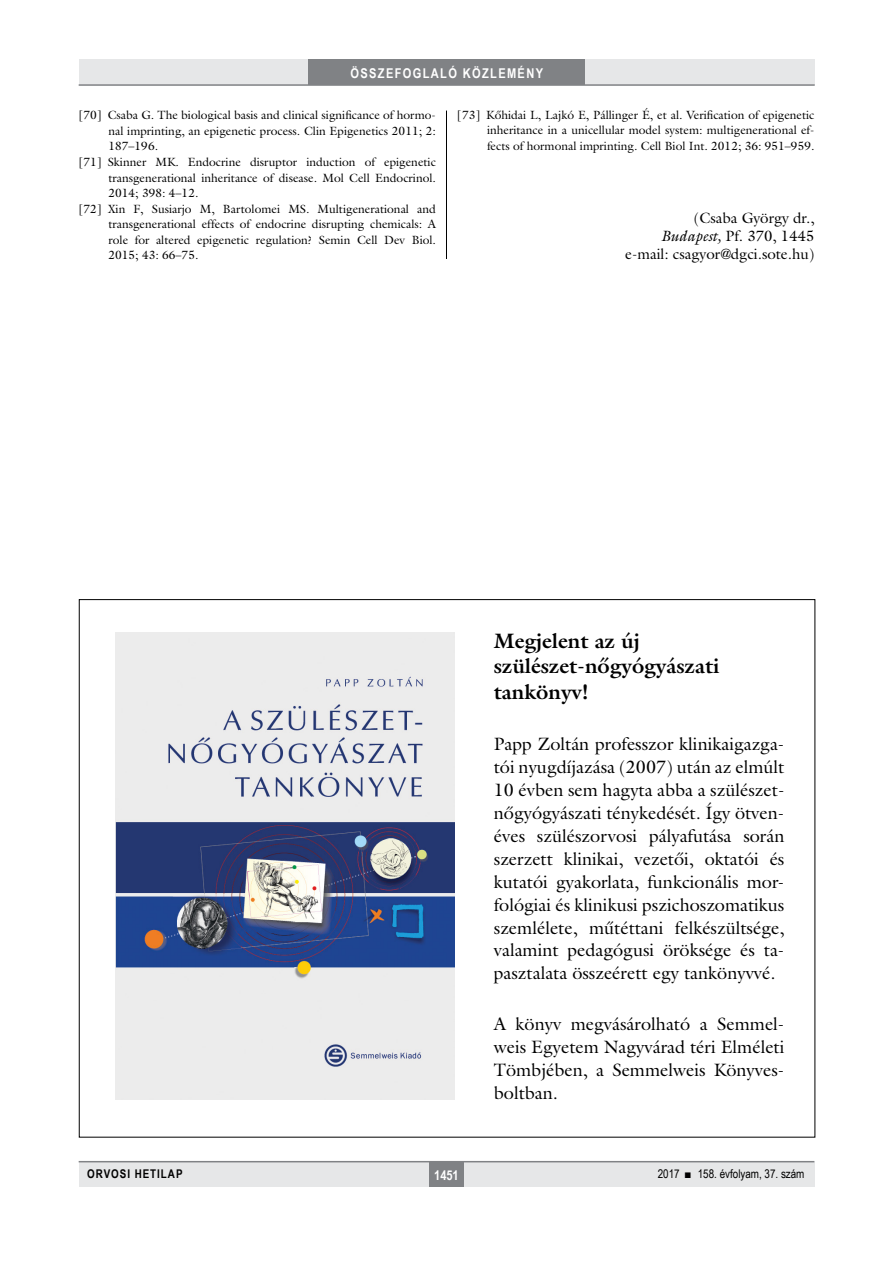
<style>
.page{position:relative;width:893px;height:1263px;background:#fff}
.page>*{position:absolute;margin:0;border:0;box-sizing:border-box;transform-origin:0 0}
.roviditesek_cim{font:700 21px/25.7px "Galliard Reg";color:#000}
.roviditesek_cim-2{font:18px/23px "Galliard Reg";color:#000;text-align:justify}
.irodalom_szerzo{font:15px "Galliard Reg";color:#000}
.t1{font:700 13.5px "Arial Narrow";letter-spacing:.1em;color:#fff}
.t2{font:12px/15.6px "Galliard Reg";color:#000;text-align:justify}
.t3{font:12px "Arial Narrow";color:#000}
.t4{font:700 12px "Arial Narrow";letter-spacing:.08em;color:#000}
.s1{font-style:italic}
</style>
<div class="page">
<div style="left:79px;top:1161px;width:735px;height:25px;background:#e6e7e8"></div>
<div style="left:429px;top:1161px;width:34px;height:25px;background:#808285"></div>
<hr style="left:79px;top:1161px;width:735px;height:1px;background:#808285">
<div style="left:79px;top:60px;width:735px;height:25px;background:#e6e7e8"></div>
<div style="left:308px;top:60px;width:277px;height:25px;background:#808285"></div>
<hr style="left:79px;top:84px;width:736px;height:2px;background:#808285">
<hr style="left:446px;top:111px;width:1px;height:1026px;background:#000">
<div style="left:79px;top:259px;width:735px;height:878px;background:#fff"></div>
<img style="left:116px;top:632px;width:338px;height:467px">
<p class="t1" style="left:350px;top:63px;width:194px">ÖSSZEFOGLALÓ KÖZLEMÉNY</p>
<p class="t2" style="left:108px;top:107px;width:329px;text-indent:-30px">[70] Csaba G. The biological basis and clinical significance of hormo&shy;nal imprinting, an epigenetic process. Clin Epigenetics 2011; 2:<br>187–196.</p>
<p class="t2" style="left:108px;top:154px;width:329px;text-indent:-30px">[71] Skinner MK. Endocrine disruptor induction of epigenetic transgenerational inheritance of disease. Mol Cell Endocrinol.<br>2014; 398: 4–12.</p>
<p class="t2" style="left:108px;top:201px;width:329px;text-indent:-30px">[72] Xin F, Susiarjo M, Bartolomei MS. Multigenerational and transgenerational effects of endocrine disrupting chemicals: A role for altered epigenetic regulation? Semin Cell Dev Biol.<br>2015; 43: 66–75.</p>
<p class="t2" style="left:487px;top:107px;width:329px;text-indent:-30px">[73] Kőhidai L, Lajkó E, Pállinger É, et al. Verification of epigenetic inheritance in a unicellular model system: multigenerational ef&shy;fects of hormonal imprinting. Cell Biol Int. 2012; 36: 951–959.</p>
<p class="irodalom_szerzo" style="left:694px;top:208px;width:122px">(Csaba György dr.,</p>
<p class="irodalom_szerzo" style="left:661px;top:227px;width:155px"><span class="s1">Budapest,</span> Pf. 370, 1445</p>
<p class="irodalom_szerzo" style="left:625px;top:245px;width:191px">e-mail: csagyor@dgci.sote.hu)</p>
<p class="roviditesek_cim" style="left:494px;top:627px;width:227px">Megjelent az új szülészet-nőgyógyászati tankönyv!</p>
<p class="roviditesek_cim-2" style="left:494px;top:732px;width:292px">Papp Zoltán professzor klinikaigazga&shy;tói nyugdíjazása (2007) után az elmúlt 10 évben sem hagyta abba a szülészet&shy;nőgyógyászati ténykedését. Így ötven&shy;éves szülészorvosi pályafutása során szerzett klinikai, vezetői, oktatói és kutatói gyakorlata, funkcionális mor&shy;fológiai és klinikusi pszichoszomatikus szemlélete, műtéttani felkészültsége, valamint pedagógusi öröksége és ta&shy;pasztalata összeérett egy tankönyvvé.</p>
<p class="roviditesek_cim-2" style="left:494px;top:1012px;width:292px">A könyv megvásárolható a Semmel&shy;weis Egyetem Nagyvárad téri Elméleti Tömbjében, a Semmelweis Könyves&shy;boltban.</p>
<p class="t4" style="left:87px;top:1165px;width:97px">ORVOSI HETILAP</p>
<p class="t1" style="left:434px;top:1165px;width:26px">1451</p>
<p class="t3" style="left:658px;top:1165px;width:148px">2017 ■ 158. évfolyam, 37. szám</p>
</div>
